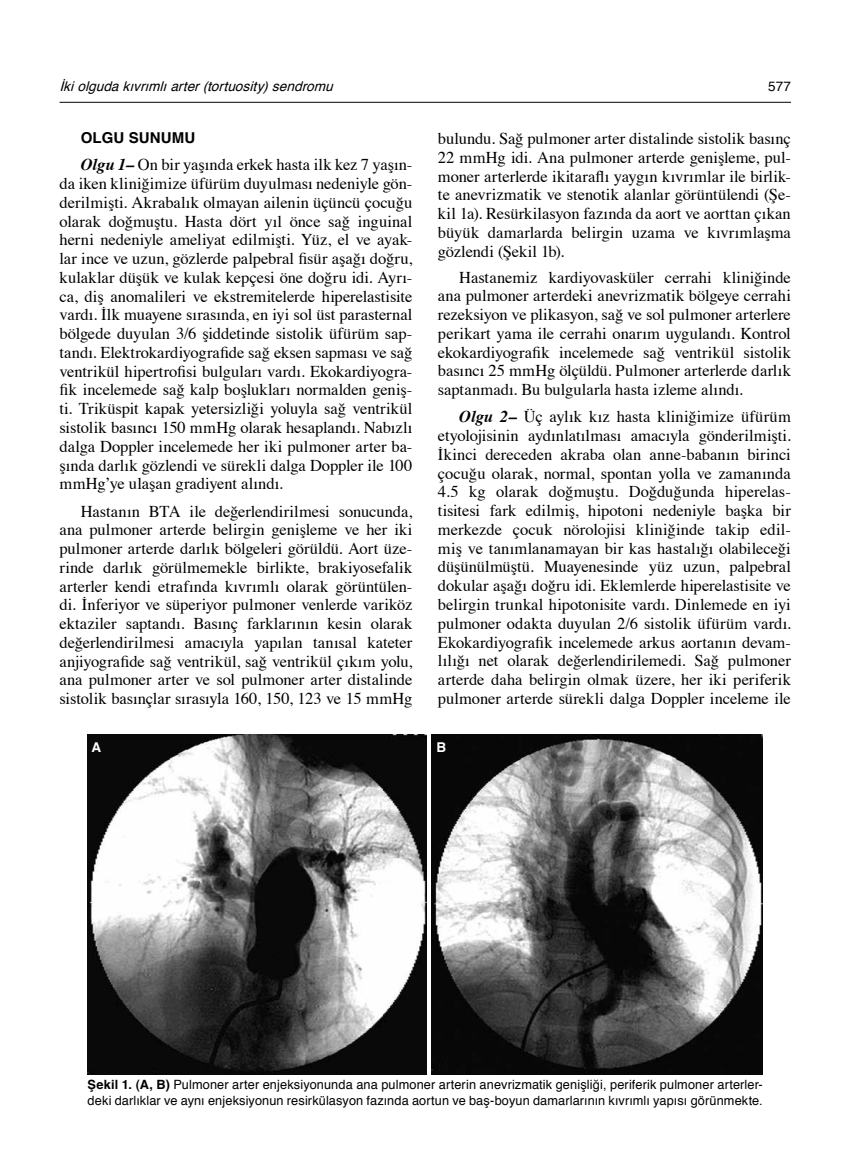
<style>
.page{position:relative;width:859px;height:1170px;background:#fff}
.page>*{position:absolute;margin:0;border:0;box-sizing:border-box;transform-origin:0 0}
.t1{font:16.5px/18.8px "Times";color:#000;text-align:justify}
.t2{font:700 15px "Helvetica";letter-spacing:.01em;color:#000}
.t3{font:italic 13.5px "Helvetica";color:#000}
.t4{font:13.5px "Helvetica";color:#000}
.t5{font:700 13.5px "Helvetica";color:#fff}
.t6{font:12.75px/15.3px "Helvetica";letter-spacing:.01em;color:#000}
.s1{font-weight:700;font-style:italic}
.s2{font-weight:700}
</style>
<div class="page">
<hr style="left:60px;top:102px;width:731px;height:1px;background:#000">
<img style="left:88px;top:734px;width:338px;height:340px">
<img style="left:432px;top:734px;width:331px;height:340px">
<p class="t3" style="left:60px;top:76px;width:280px">İkiolgudakıvrımlıarter(tortuosity)sendromu</p>
<p class="t4" style="left:768px;top:76px;width:24px">577</p>
<p class="t2" style="left:81px;top:126px;width:116px">OLGU SUNUMU</p>
<p class="t1" style="left:60px;top:154px;width:354px;text-indent:21px"><span class="s1">Olgu 1–</span> On bir yaşında erkek hasta ilk kez 7 yaşın&shy;da iken kliniğimize üfürüm duyulması nedeniyle gön&shy;derilmişti. Akrabalık olmayan ailenin üçüncü çocuğu olarak doğmuştu. Hasta dört yıl önce sağ inguinal herni nedeniyle ameliyat edilmişti. Yüz, el ve ayak&shy;lar ince ve uzun, gözlerde palpebral fisür aşağı doğru, kulaklar düşük ve kulak kepçesi öne doğru idi. Ayrı&shy;ca, diş anomalileri ve ekstremitelerde hiperelastisite vardı. İlk muayene sırasında, en iyi sol üst parasternal bölgede duyulan 3/6 şiddetinde sistolik üfürüm sap&shy;tandı. Elektrokardiyografide sağ eksen sapması ve sağ ventrikül hipertrofisi bulguları vardı. Ekokardiyogra&shy;fik incelemede sağ kalp boşlukları normalden geniş&shy;ti. Triküspit kapak yetersizliği yoluyla sağ ventrikül sistolik basıncı 150 mmHg olarak hesaplandı. Nabızlı dalga Doppler incelemede her iki pulmoner arter ba&shy;şında darlık gözlendi ve sürekli dalga Doppler ile 100 mmHg’ye ulaşan gradiyent alındı.</p>
<p class="t1" style="left:60px;top:500px;width:354px;text-indent:21px">Hastanın BTA ile değerlendirilmesi sonucunda, ana pulmoner arterde belirgin genişleme ve her iki pulmoner arterde darlık bölgeleri görüldü. Aort üze&shy;rinde darlık görülmemekle birlikte, brakiyosefalik arterler kendi etrafında kıvrımlı olarak görüntülen&shy;di. İnferiyor ve süperiyor pulmoner venlerde variköz ektaziler saptandı. Basınç farklarının kesin olarak değerlendirilmesi amacıyla yapılan tanısal kateter anjiyografide sağ ventrikül, sağ ventrikül çıkım yolu, ana pulmoner arter ve sol pulmoner arter distalinde sistolik basınçlar sırasıyla 160, 150, 123 ve 15 mmHg</p>
<p class="t1" style="left:438px;top:128px;width:354px">bulundu. Sağ pulmoner arter distalinde sistolik basınç 22 mmHg idi. Ana pulmoner arterde genişleme, pul&shy;moner arterlerde ikitaraflı yaygın kıvrımlar ile birlik&shy;te anevrizmatik ve stenotik alanlar görüntülendi (Şe&shy;kil 1a). Resürkilasyon fazında da aort ve aorttan çıkan büyük damarlarda belirgin uzama ve kıvrımlaşma gözlendi (Şekil 1b).</p>
<p class="t1" style="left:438px;top:266px;width:354px;text-indent:21px">Hastanemiz kardiyovasküler cerrahi kliniğinde ana pulmoner arterdeki anevrizmatik bölgeye cerrahi rezeksiyon ve plikasyon, sağ ve sol pulmoner arterlere perikart yama ile cerrahi onarım uygulandı. Kontrol ekokardiyografik incelemede sağ ventrikül sistolik basıncı 25 mmHg ölçüldü. Pulmoner arterlerde darlık saptanmadı. Bu bulgularla hasta izleme alındı.</p>
<p class="t1" style="left:438px;top:406px;width:354px;text-indent:21px"><span class="s1">Olgu 2–</span> Üç aylık kız hasta kliniğimize üfürüm etyolojisinin aydınlatılması amacıyla gönderilmişti.<br>İkinci dereceden akraba olan anne-babanın birinci çocuğu olarak, normal, spontan yolla ve zamanında 4.5 kg olarak doğmuştu. Doğduğunda hiperelas&shy;tisitesi fark edilmiş, hipotoni nedeniyle başka bir merkezde çocuk nörolojisi kliniğinde takip edil&shy;miş ve tanımlanamayan bir kas hastalığı olabileceği düşünülmüştü. Muayenesinde yüz uzun, palpebral dokular aşağı doğru idi. Eklemlerde hiperelastisite ve belirgin trunkal hipotonisite vardı. Dinlemede en iyi pulmoner odakta duyulan 2/6 sistolik üfürüm vardı.<br>Ekokardiyografik incelemede arkus aortanın devam&shy;lılığı net olarak değerlendirilemedi. Sağ pulmoner arterde daha belirgin olmak üzere, her iki periferik pulmoner arterde sürekli dalga Doppler inceleme ile</p>
<p class="t5" style="left:92px;top:736px;width:11px">A</p>
<p class="t5" style="left:437px;top:736px;width:11px">B</p>
<p class="t6" style="left:88px;top:1077px;width:677px"><span class="s2">Şekil 1. (A, B)</span> Pulmoner arter enjeksiyonunda ana pulmoner arterin anevrizmatik genişliği, periferik pulmoner arterler&shy;deki darlıklar ve aynı enjeksiyonun resirkülasyon fazında aortun ve baş-boyun damarlarının kıvrımlı yapısı görünmekte.</p>
</div>
